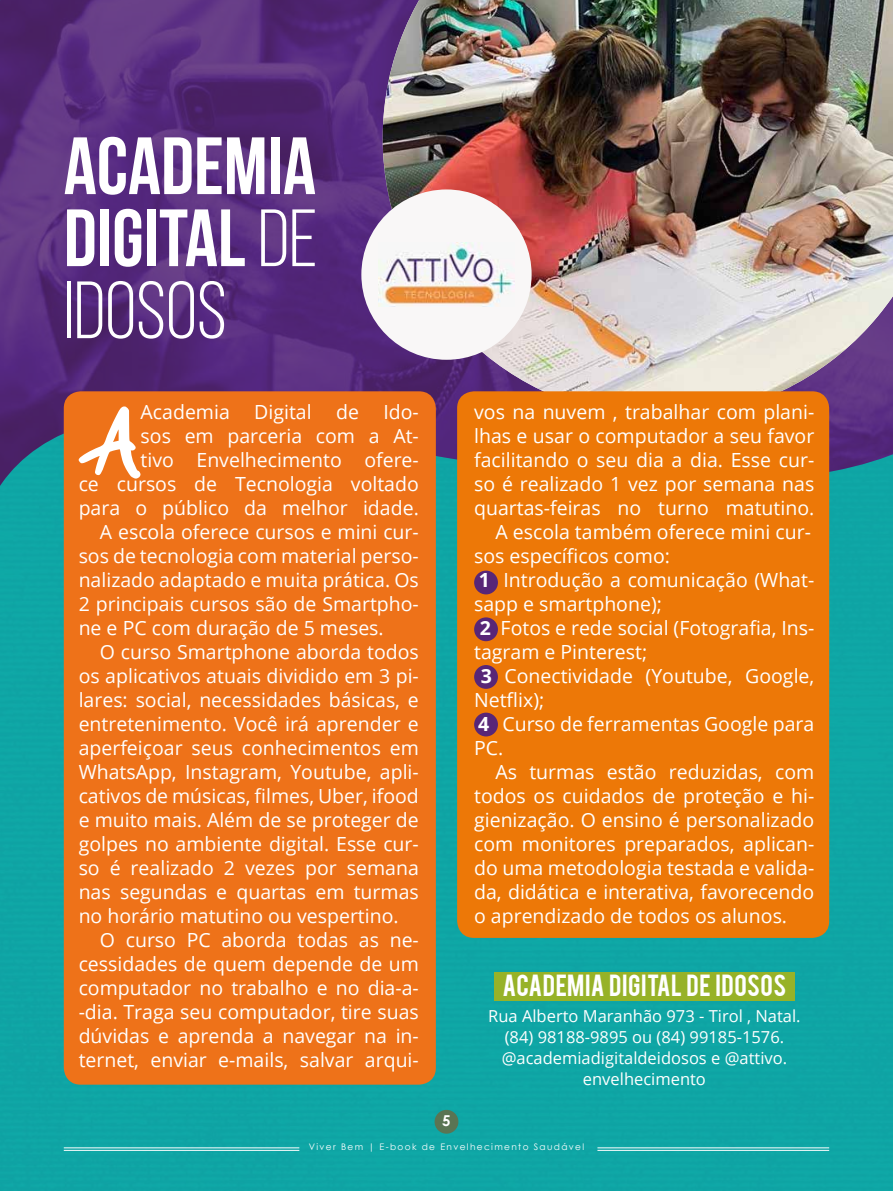
<style>
.page{position:relative;width:893px;height:1191px;background:#fff}
.page>*{position:absolute;margin:0;border:0;box-sizing:border-box;transform-origin:0 0}
.t1{font:700 81px/72px "Bebas Neue";color:#fff;text-align:justify}
.t2{font:80.55px "Spicy Pumpkin";color:#fff}
.t3{font:24px "Bebas";letter-spacing:.02em;color:#fff}
.t4{font:19.5px "Open Sans";color:#fff}
.t5{font:16.5px/21px "Open Sans";color:#fff;text-align:center}
.t6{font:700 15px "Century Gothic";color:#fff}
.t7{font:9px "Century Gothic";letter-spacing:.15em;color:#fff}
.s1{font-weight:400}
.s2{font-weight:700}
</style>
<div class="page">
<div style="left:0;top:603px;width:893px;height:588px;background:#0fa5a5"></div>
<hr style="left:64px;top:1147px;width:235px;height:1px;background:#fff">
<hr style="left:64px;top:1150px;width:235px;height:1px;background:#fff">
<div style="left:435px;top:1109px;width:23px;height:24px;background:#5a7453;border-radius:50%"></div>
<hr style="left:597px;top:1147px;width:232px;height:1px;background:#fff">
<hr style="left:597px;top:1150px;width:232px;height:1px;background:#fff">
<div style="left:0;top:503px;width:893px;height:100px;background:#0fa5a5"></div>
<img style="left:0;top:0;width:893px;height:503px">
<img style="left:383px;top:0;width:510px;height:418px">
<div style="left:361px;top:189px;width:171px;height:171px;background:#f9f7f7;border-radius:50%"></div>
<div style="left:457px;top:391px;width:372px;height:547px;background:#ed7807;border-radius:17px"></div>
<div style="left:494px;top:972px;width:301px;height:29px;background:#97b228"></div>
<div style="left:64px;top:391px;width:372px;height:693px;background:#ee7219;border-radius:17px"></div>
<div style="left:474px;top:570px;width:24px;height:24px;background:#582677;border-radius:50%"></div>
<div style="left:474px;top:617px;width:24px;height:24px;background:#582677;border-radius:50%"></div>
<div style="left:474px;top:665px;width:24px;height:24px;background:#582677;border-radius:50%"></div>
<div style="left:474px;top:712px;width:24px;height:24px;background:#582677;border-radius:50%"></div>
<img style="left:378px;top:243px;width:136px;height:63px">
<h1 class="t1" style="left:64px;top:129px;width:255px">ACADEMIA DIGITAL <span class="s1">DE IDOSOS</span></h1>
<h2 class="t2" style="left:79px;top:384px;width:63px">A</h2>
<p class="t4" style="left:141px;top:398px;width:91px">Academia</p>
<p class="t4" style="left:254px;top:398px;width:59px">Digital</p>
<p class="t4" style="left:336px;top:398px;width:24px">de</p>
<p class="t4" style="left:383px;top:398px;width:37px">Ido-</p>
<p class="t4" style="left:141px;top:422px;width:280px">sos em parceria com a At-</p>
<p class="t4" style="left:141px;top:446px;width:280px">tivo Envelhecimento ofere-</p>
<p class="t4" style="left:79px;top:470px;width:342px">ce cursos de Tecnologia voltado</p>
<p class="t4" style="left:79px;top:494px;width:342px">para o público da melhor idade.</p>
<p class="t4" style="left:100px;top:518px;width:320px">A escola oferece cursos e mini cur-</p>
<p class="t4" style="left:79px;top:542px;width:342px">sos de tecnologia com material perso-</p>
<p class="t4" style="left:79px;top:566px;width:342px">nalizado adaptado e muita prática. Os</p>
<p class="t4" style="left:79px;top:590px;width:342px">2 principais cursos são de Smartpho-</p>
<p class="t4" style="left:79px;top:614px;width:307px">ne e PC com duração de 5 meses.</p>
<p class="t4" style="left:100px;top:638px;width:320px">O curso Smartphone aborda todos</p>
<p class="t4" style="left:79px;top:662px;width:342px">os aplicativos atuais dividido em 3 pi-</p>
<p class="t4" style="left:79px;top:686px;width:342px">lares: social, necessidades básicas, e</p>
<p class="t4" style="left:79px;top:710px;width:342px">entretenimento. Você irá aprender e</p>
<p class="t4" style="left:79px;top:734px;width:342px">aperfeiçoar seus conhecimentos em</p>
<p class="t4" style="left:79px;top:758px;width:342px">WhatsApp, Instagram, Youtube, apli-</p>
<p class="t4" style="left:79px;top:782px;width:342px">cativos de músicas, filmes, Uber, ifood</p>
<p class="t4" style="left:79px;top:806px;width:342px">e muito mais. Além de se proteger de</p>
<p class="t4" style="left:79px;top:831px;width:342px">golpes no ambiente digital. Esse cur-</p>
<p class="t4" style="left:79px;top:855px;width:342px">so é realizado 2 vezes por semana</p>
<p class="t4" style="left:79px;top:879px;width:342px">nas segundas e quartas em turmas</p>
<p class="t4" style="left:79px;top:903px;width:322px">no horário matutino ou vespertino.</p>
<p class="t4" style="left:100px;top:927px;width:320px">O curso PC aborda todas as ne-</p>
<p class="t4" style="left:79px;top:951px;width:342px">cessidades de quem depende de um</p>
<p class="t4" style="left:79px;top:975px;width:342px">computador no trabalho e no dia-a-</p>
<p class="t4" style="left:79px;top:999px;width:342px">-dia. Traga seu computador, tire suas</p>
<p class="t4" style="left:79px;top:1023px;width:342px">dúvidas e aprenda a navegar na in-</p>
<p class="t4" style="left:79px;top:1047px;width:342px">ternet, enviar e-mails, salvar arqui-</p>
<p class="t4" style="left:474px;top:398px;width:342px">vos na nuvem , trabalhar com plani-</p>
<p class="t4" style="left:474px;top:422px;width:342px">lhas e usar o computador a seu favor</p>
<p class="t4" style="left:474px;top:446px;width:342px">facilitando o seu dia a dia. Esse cur-</p>
<p class="t4" style="left:474px;top:470px;width:342px">so é realizado 1 vez por semana nas</p>
<p class="t4" style="left:474px;top:494px;width:342px">quartas-feiras no turno matutino.</p>
<p class="t4" style="left:495px;top:518px;width:317px">A escola também oferece mini cur-</p>
<p class="t4" style="left:474px;top:542px;width:197px">sos específicos como:</p>
<p class="t4" style="left:479px;top:566px;width:337px"><span class="s2">1</span> Introdução a comunicação (What-</p>
<p class="t4" style="left:474px;top:590px;width:189px">sapp e smartphone);</p>
<p class="t4" style="left:480px;top:614px;width:336px"><span class="s2">2</span> Fotos e rede social (Fotografia, Ins-</p>
<p class="t4" style="left:474px;top:638px;width:175px">tagram e Pinterest;</p>
<p class="t4" style="left:481px;top:662px;width:335px"><span class="s2">3</span> Conectividade (Youtube, Google,</p>
<p class="t4" style="left:474px;top:686px;width:72px">Netflix);</p>
<p class="t4" style="left:478px;top:710px;width:338px"><span class="s2">4</span> Curso de ferramentas Google para</p>
<p class="t4" style="left:474px;top:734px;width:31px">PC.</p>
<p class="t4" style="left:495px;top:758px;width:320px">As turmas estão reduzidas, com</p>
<p class="t4" style="left:474px;top:782px;width:342px">todos os cuidados de proteção e hi-</p>
<p class="t4" style="left:474px;top:806px;width:342px">gienização. O ensino é personalizado</p>
<p class="t4" style="left:474px;top:831px;width:342px">com monitores preparados, aplican-</p>
<p class="t4" style="left:474px;top:855px;width:342px">do uma metodologia testada e valida-</p>
<p class="t4" style="left:474px;top:879px;width:342px">da, didática e interativa, favorecendo</p>
<p class="t4" style="left:474px;top:903px;width:315px">o aprendizado de todos os alunos.</p>
<p class="t3" style="left:503px;top:968px;width:285px">ACADEMIA DIGITAL DE IDOSOS</p>
<p class="t5" style="left:488px;top:1004px;width:314px">Rua Alberto Maranhão 973 - Tirol , Natal. (84) 98188-9895 ou (84) 99185-1576. @academiadigitaldeidosos e @attivo. envelhecimento</p>
<p class="t6" style="left:442px;top:1111px;width:10px">5</p>
<p class="t7" style="left:309px;top:1140px;width:277px">Viver Bem | E-book de Envelhecimento Saudável</p>
</div>
